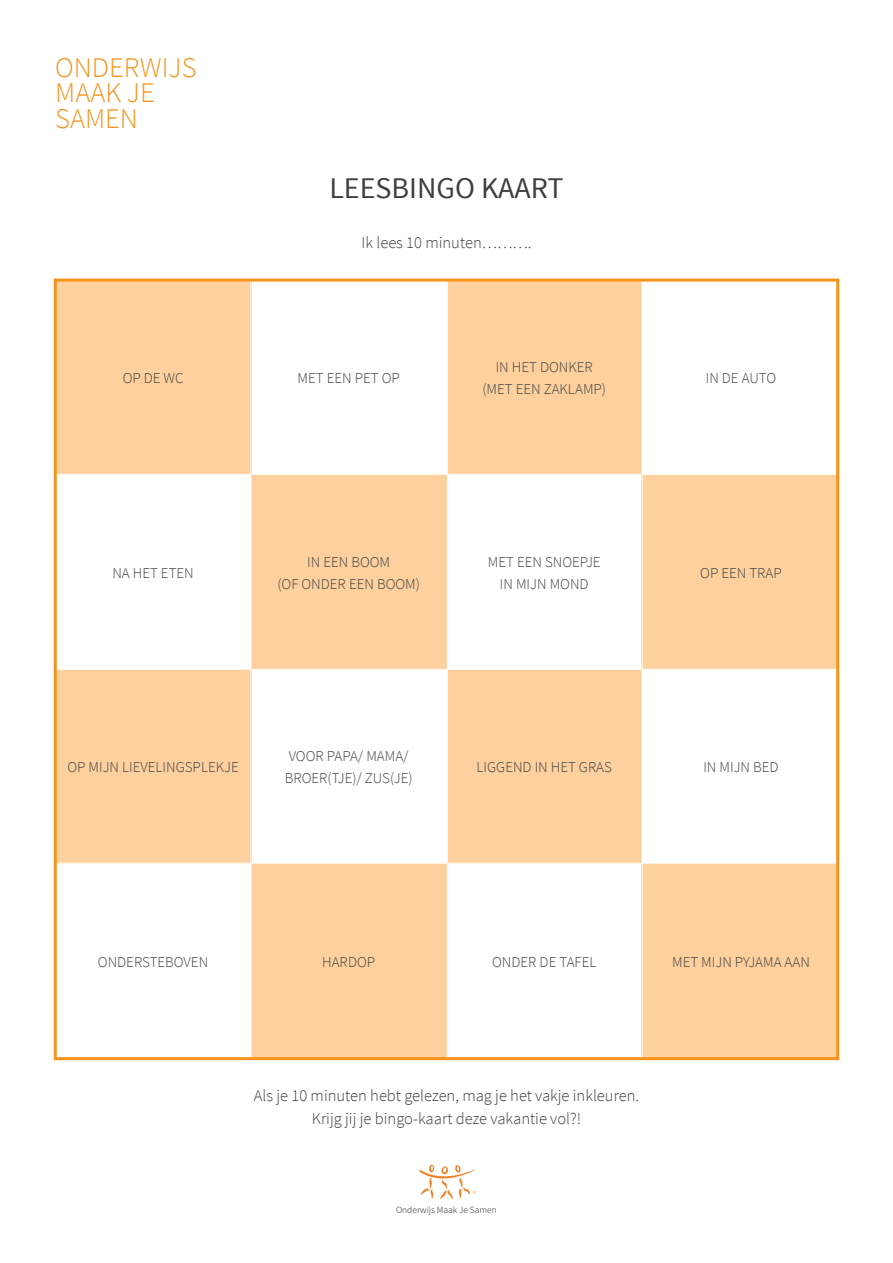
<style>
.page{position:relative;width:893px;height:1263px;background:#fff}
.page>*{position:absolute;margin:0;border:0;box-sizing:border-box;transform-origin:0 0}
.t1{font:30px "Source Sans Pro";color:#3e3e3f}
.t2{font:300 28.5px/25.5px "Source Sans Pro";color:#f7931d}
.t3{font:300 16.5px/22.5px "Source Sans Pro";color:#3e3e3f;text-align:center}
.t4{font:300 15px/22.5px "Source Sans Pro";color:#3e3e3f;text-align:center}
.t5{font:300 9.45px "Source Sans Pro";color:#231f20}
</style>
<div class="page">
<div style="left:55px;top:280px;width:196px;height:194px;background:#fdd09e"></div>
<div style="left:55px;top:669px;width:196px;height:194px;background:#fdd09e"></div>
<div style="left:251px;top:474px;width:196px;height:196px;background:#fdd09e"></div>
<div style="left:251px;top:863px;width:196px;height:196px;background:#fdd09e"></div>
<div style="left:448px;top:280px;width:194px;height:194px;background:#fdd09e"></div>
<div style="left:448px;top:669px;width:194px;height:194px;background:#fdd09e"></div>
<div style="left:642px;top:474px;width:196px;height:195px;background:#fdd09e"></div>
<div style="left:642px;top:863px;width:196px;height:194px;background:#fdd09e"></div>
<svg style="left:419px;top:1165px;width:57px;height:34px"></svg>
<hr style="left:55px;top:474px;width:783px;height:1px;background:#fff">
<hr style="left:251px;top:281px;width:1px;height:778px;background:#fff">
<hr style="left:642px;top:280px;width:1px;height:778px;background:#fff">
<hr style="left:55px;top:669px;width:783px;height:1px;background:#fff">
<hr style="left:55px;top:863px;width:783px;height:1px;background:#fff">
<div style="left:54px;top:279px;width:785px;height:781px;border:3px solid #f7931d"></div>
<h2 class="t2" style="left:55px;top:55px;width:143px">ONDERWIJS<br>MAAK JE<br>SAMEN</h2>
<h1 class="t1" style="left:329px;top:170px;width:236px">LEESBINGO KAART</h1>
<p class="t3" style="left:362px;top:232px;width:171px">I K LEES 10 MINUTEN……….</p>
<p class="t4" style="left:123px;top:367px;width:62px">OP DE WC</p>
<p class="t4" style="left:298px;top:367px;width:104px">MET EEN PET OP</p>
<p class="t4" style="left:482px;top:356px;width:125px">IN HET DONKER (MET EEN ZAKLAMP)</p>
<p class="t4" style="left:706px;top:367px;width:72px">IN DE AUTO</p>
<p class="t4" style="left:112px;top:562px;width:83px">NA HET ETEN</p>
<p class="t4" style="left:277px;top:550px;width:144px">IN EEN BOOM<br>(OF ONDER EEN BOOM)</p>
<p class="t4" style="left:488px;top:550px;width:114px">MET EEN SNOEPJE<br>IN MIJN MOND</p>
<p class="t4" style="left:700px;top:562px;width:83px">OP EEN TRAP</p>
<p class="t4" style="left:67px;top:756px;width:173px">OP MIJN LIEVELINGSPLEKJE</p>
<p class="t4" style="left:285px;top:744px;width:130px;text-align:left">VOOR PAPA/ MAMA/<br>BROER(TJE)/ ZUS(JE)</p>
<p class="t4" style="left:477px;top:756px;width:137px">LIGGEND IN HET GRAS</p>
<p class="t4" style="left:703px;top:756px;width:77px">IN MIJN BED</p>
<p class="t4" style="left:98px;top:951px;width:112px">ONDERSTEBOVEN</p>
<p class="t4" style="left:322px;top:951px;width:55px">HARDOP</p>
<p class="t4" style="left:492px;top:951px;width:106px">ONDER DE TAFEL</p>
<p class="t4" style="left:672px;top:951px;width:139px">MET MIJN PYJAMA AAN</p>
<p class="t3" style="left:254px;top:1084px;width:387px">ALS JE 10 MINUTEN HEBT GELEZEN, MAG JE HET VAKJE INKLEUREN.<br>KRIJG JIJ JE BINGO-KAART DEZE VAKANTIE VOL?!</p>
<p class="t5" style="left:396px;top:1204px;width:102px">ONDERWIJS MAAK JE SAMEN</p>
</div>
